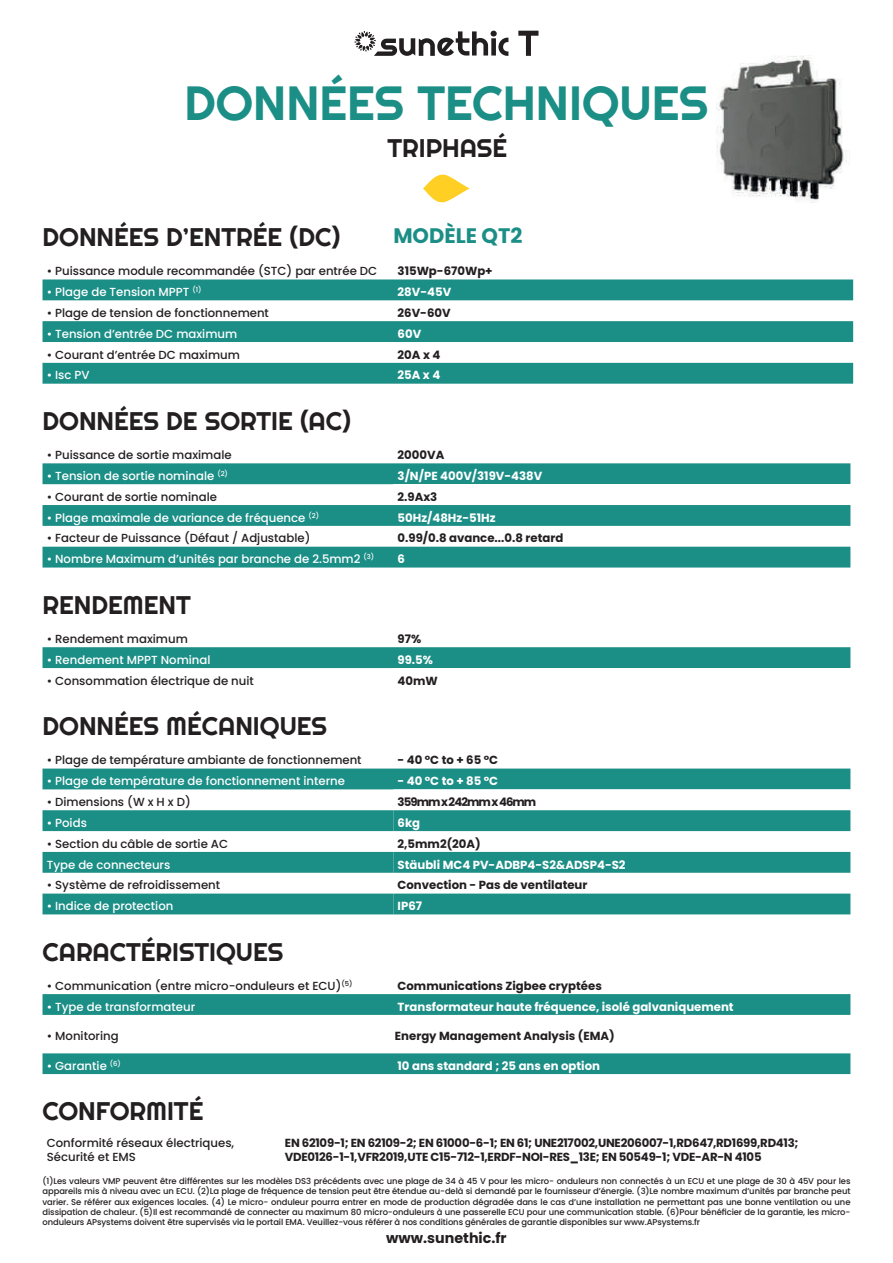
<style>
.page{position:relative;width:893px;height:1263px;background:#fff}
.page>*{position:absolute;margin:0;border:0;box-sizing:border-box;transform-origin:0 0}
.t1{font:48px "Righteous";color:#1b8e86}
.t2{font:25.5px "Righteous";color:#231f20}
.t3{font:700 21px "Poppins";color:#1b8e86}
.t4{font:700 14.25px "Poppins";color:#231f20}
.t5{font:500 11.7px/14.1px "Poppins";color:#231f20}
.t6{font:500 11.7px "Poppins";color:#fff}
.t7{font:700 11.7px "Poppins";color:#fff}
.t8{font:700 11.7px "Poppins";color:#231f20}
.t9{font:700 11.7px/14.1px "Poppins";letter-spacing:-.02em;color:#231f20}
.t10{font:700 11.7px "Poppins";letter-spacing:-.08em;color:#231f20}
.t11{font:500 8.4px/10.1px "Poppins";letter-spacing:-.01em;color:#231f20;text-align:justify}
</style>
<div class="page">
<svg style="left:354px;top:31px;width:154px;height:25px"></svg>
<svg style="left:518px;top:31px;width:20px;height:25px"></svg>
<img style="left:716px;top:55px;width:134px;height:147px">
<svg style="left:43px;top:279px;width:810px;height:105px;fill:#1b8e86"></svg>
<svg style="left:43px;top:463px;width:807px;height:104px;fill:#1b8e86"></svg>
<div style="left:393px;top:484px;width:457px;height:21px;background:#fff"></div>
<svg style="left:43px;top:994px;width:807px;height:80px;fill:#1b8e86"></svg>
<svg style="left:43px;top:1015px;width:807px;height:38px"></svg>
<div style="left:43px;top:647px;width:807px;height:21px;background:#1b8e86"></div>
<svg style="left:43px;top:768px;width:807px;height:146px;fill:#1b8e86"></svg>
<svg style="left:393px;top:789px;width:457px;height:21px"></svg>
<svg style="left:393px;top:810px;width:457px;height:104px;fill:#1b8e86"></svg>
<svg style="left:423px;top:174px;width:47px;height:29px"></svg>
<h1 class="t1" style="left:185px;top:72px;width:525px">DONNÉES TECHNIQUES</h1>
<h2 class="t2" style="left:387px;top:132px;width:121px">TRIPHASÉ</h2>
<h2 class="t2" style="left:43px;top:221px;width:299px">DONNÉES D’ENTRÉE (DC)</h2>
<h3 class="t5" style="left:47px;top:264px;width:332px">• Puissance module recommandée (STC) par entrée DC</h3>
<h3 class="t8" style="left:398px;top:264px;width:97px">315Wp-670Wp+</h3>
<h3 class="t6" style="left:47px;top:285px;width:156px">• Plage de Tension MPPT <sup>(1)</sup></h3>
<h3 class="t7" style="left:398px;top:285px;width:55px">28V-45V</h3>
<h3 class="t5" style="left:47px;top:306px;width:224px">• Plage de tension de fonctionnement</h3>
<h3 class="t8" style="left:398px;top:306px;width:55px">26V-60V</h3>
<h3 class="t6" style="left:47px;top:327px;width:192px">• Tension d’entrée DC maximum</h3>
<h3 class="t7" style="left:398px;top:327px;width:25px">60V</h3>
<h3 class="t5" style="left:47px;top:347px;width:195px">• Courant d’entrée DC maximum</h3>
<h3 class="t8" style="left:398px;top:348px;width:44px">20A x 4</h3>
<h3 class="t6" style="left:47px;top:368px;width:44px">• Isc PV</h3>
<h3 class="t7" style="left:398px;top:368px;width:44px">25A x 4</h3>
<h3 class="t3" style="left:393px;top:223px;width:131px">MODÈLE QT2</h3>
<h2 class="t2" style="left:43px;top:405px;width:310px">DONNÉES DE SORTIE (AC)</h2>
<h3 class="t5" style="left:47px;top:448px;width:186px">• Puissance de sortie maximale</h3>
<h3 class="t8" style="left:398px;top:448px;width:48px">2000VA</h3>
<h3 class="t6" style="left:47px;top:469px;width:183px">• Tension de sortie nominale <sup>(2)</sup></h3>
<h3 class="t7" style="left:398px;top:469px;width:146px">3/N/PE 400V/319V-438V</h3>
<h3 class="t5" style="left:47px;top:490px;width:172px">• Courant de sortie nominale</h3>
<h3 class="t8" style="left:398px;top:490px;width:41px">2.9Ax3</h3>
<h3 class="t6" style="left:47px;top:511px;width:274px">• Plage maximale de variance de fréquence <sup>(2)</sup></h3>
<h3 class="t7" style="left:398px;top:511px;width:99px">50Hz/48Hz-51Hz</h3>
<h3 class="t5" style="left:47px;top:531px;width:265px">• Facteur de Puissance (Défaut / Adjustable)</h3>
<h3 class="t8" style="left:398px;top:531px;width:167px">0.99/0.8 avance...0.8 retard</h3>
<h3 class="t6" style="left:47px;top:552px;width:329px">• Nombre Maximum d’unités par branche de 2.5mm2 <sup>(3)</sup></h3>
<h3 class="t7" style="left:398px;top:552px;width:9px">6</h3>
<h2 class="t2" style="left:43px;top:588px;width:150px">RENDEMENT</h2>
<h3 class="t5" style="left:47px;top:632px;width:143px">• Rendement maximum</h3>
<h3 class="t8" style="left:398px;top:632px;width:25px">97%</h3>
<h3 class="t6" style="left:47px;top:653px;width:165px">• Rendement MPPT Nominal</h3>
<h3 class="t7" style="left:398px;top:653px;width:37px">99.5%</h3>
<h3 class="t5" style="left:47px;top:673px;width:209px">• Consommation électrique de nuit</h3>
<h3 class="t8" style="left:398px;top:674px;width:42px">40mW</h3>
<h2 class="t2" style="left:43px;top:710px;width:286px">DONNÉES MÉCANIQUES</h2>
<h3 class="t5" style="left:47px;top:753px;width:316px">• Plage de température ambiante de fonctionnement</h3>
<h3 class="t8" style="left:398px;top:753px;width:102px">- 40 °C to + 65 °C</h3>
<h3 class="t6" style="left:47px;top:774px;width:300px">• Plage de température de fonctionnement interne</h3>
<h3 class="t7" style="left:398px;top:774px;width:102px">- 40 °C to + 85 °C</h3>
<h3 class="t5" style="left:47px;top:795px;width:146px">• Dimensions (W x H x D)</h3>
<h3 class="t10" style="left:398px;top:795px;width:140px">359mm x 242mm x 46mm</h3>
<h3 class="t6" style="left:47px;top:816px;width:42px">• Poids</h3>
<h3 class="t7" style="left:398px;top:816px;width:24px">6kg</h3>
<h3 class="t5" style="left:47px;top:836px;width:183px">• Section du câble de sortie AC</h3>
<h3 class="t8" style="left:398px;top:837px;width:85px">2,5mm2(20A)</h3>
<h3 class="t6" style="left:47px;top:858px;width:125px">Type de connecteurs</h3>
<h3 class="t7" style="left:398px;top:858px;width:230px">Stäubli MC4 PV-ADBP4-S2&amp;ADSP4-S2</h3>
<h3 class="t5" style="left:47px;top:878px;width:175px">• Système de refroidissement</h3>
<h3 class="t8" style="left:398px;top:878px;width:191px">Convection - Pas de ventilateur</h3>
<h3 class="t6" style="left:47px;top:899px;width:128px">• Indice de protection</h3>
<h3 class="t7" style="left:398px;top:899px;width:26px">IP67</h3>
<h2 class="t2" style="left:43px;top:935px;width:242px">CARACTÉRISTIQUES</h2>
<h3 class="t5" style="left:47px;top:979px;width:307px">• Communication (entre micro-onduleurs et ECU)<sup>(5)</sup></h3>
<h3 class="t8" style="left:398px;top:979px;width:206px">Communications Zigbee cryptées</h3>
<h3 class="t6" style="left:47px;top:1000px;width:150px">• Type de transformateur</h3>
<h3 class="t7" style="left:398px;top:1000px;width:338px">Transformateur haute fréquence, isolé galvaniquement</h3>
<h3 class="t5" style="left:47px;top:1029px;width:73px">• Monitoring</h3>
<h3 class="t8" style="left:395px;top:1029px;width:221px">Energy Management Analysis (EMA)</h3>
<h3 class="t6" style="left:47px;top:1059px;width:76px">• Garantie <sup>(6)</sup></h3>
<h3 class="t7" style="left:398px;top:1059px;width:204px">10 ans standard ; 25 ans en option</h3>
<h2 class="t2" style="left:43px;top:1095px;width:162px">CONFORMITÉ</h2>
<h3 class="t5" style="left:47px;top:1136px;width:189px">Conformité réseaux électriques,<br>Sécurité et EMS</h3>
<h3 class="t9" style="left:285px;top:1136px;width:515px">EN 62109-1; EN 62109-2; EN 61000-6-1; EN 61; UNE217002,UNE206007-1,RD647,RD1699,RD413;<br>VDE0126-1-1,VFR2019,UTE C15-712-1,ERDF-NOI-RES_13E; EN 50549-1; VDE-AR-N 4105</h3>
<p class="t11" style="left:43px;top:1176px;width:809px">(1)Les valeurs VMP peuvent être différentes sur les modèles DS3 précédents avec une plage de 34 à 45 V pour les micro- onduleurs non connectés à un ECU et une plage de 30 à 45V pour les appareils mis à niveau avec un ECU. (2)La plage de fréquence de tension peut être étendue au-delà si demandé par le fournisseur d’énergie. (3)Le nombre maximum d’unités par branche peut varier. Se référer aux exigences locales. (4) Le micro- onduleur pourra entrer en mode de production dégradée dans le cas d’une installation ne permettant pas une bonne ventilation ou une dissipation de chaleur. (5)Il est recommandé de connecter au maximum 80 micro-onduleurs à une passerelle ECU pour une communication stable. (6)Pour bénéficier de la garantie, les micro&shy;onduleurs APsystems doivent être supervisés via le portail EMA. Veuillez-vous référer à nos conditions générales de garantie disponibles sur www.APsystems.fr</p>
<h3 class="t4" style="left:386px;top:1230px;width:122px">www.sunethic.fr</h3>
</div>
